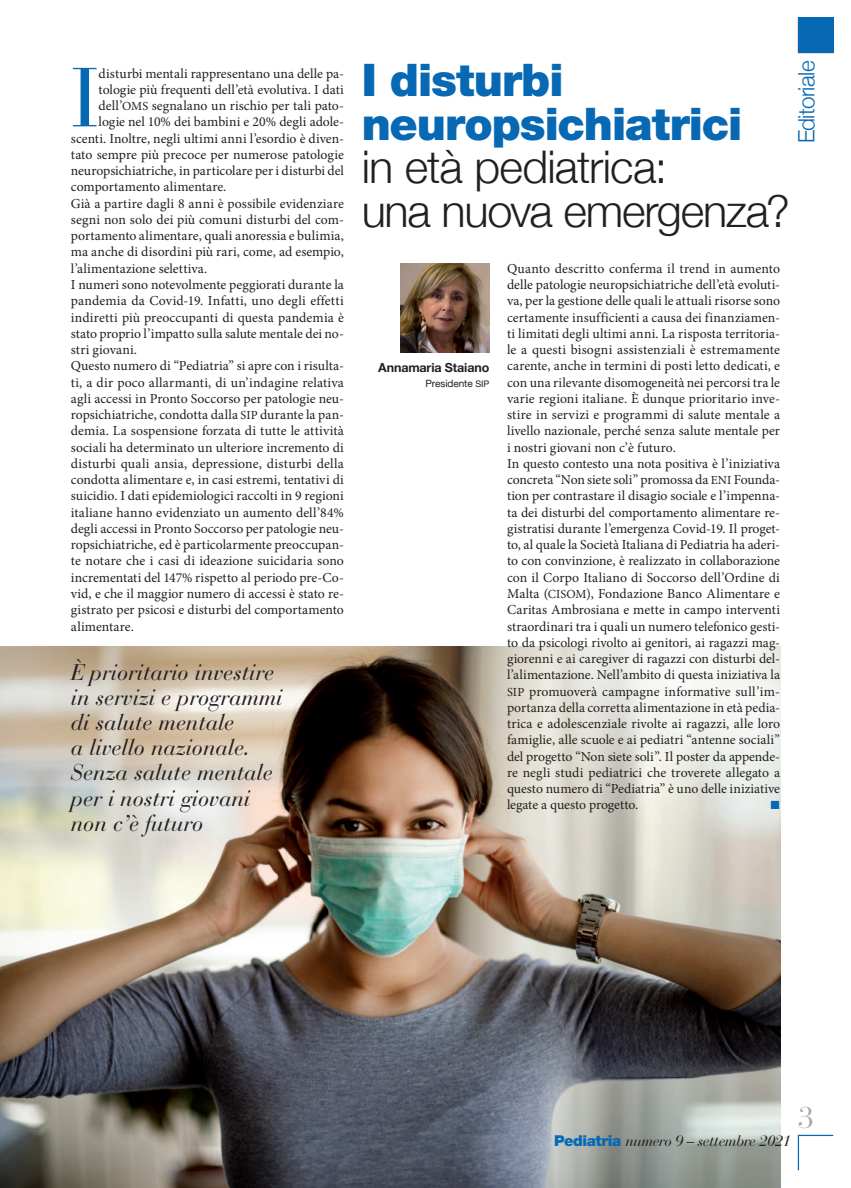
<style>
.page{position:relative;width:851px;height:1188px;background:#fff}
.page>*{position:absolute;margin:0;border:0;box-sizing:border-box;transform-origin:0 0}
.t1{font:83px "Bauer Bodoni";color:#0768b4}
.t2{font:300 45px/43.8px "Helvetica Neue";letter-spacing:-.025em;color:#231f20}
.t3{font:900 45px/43.8px "Helvetica Neue";letter-spacing:-.025em;color:#0768b4}
.t4{font:30px "Bauer Bodoni";color:#a8a9ad}
.t5{font:italic 22.5px/25px "Bauer Bodoni";letter-spacing:-.005em;color:#231f20}
.t6{font:300 22.5px "Helvetica Neue";letter-spacing:-.02em;color:#0768b4}
.t7{font:italic 15px "Bauer Bodoni";letter-spacing:-.03em;color:#231f20}
.t8{font:13.75px/16.2px "Minion Pro";color:#231f20}
.t9{font:13.75px "Minion Pro";letter-spacing:.02em;color:#231f20}
.t10{font:700 12.5px "Helvetica Neue";letter-spacing:-.01em;color:#231f20}
.t11{font:10px "Helvetica Neue";letter-spacing:-.005em;color:#231f20}
.s1{font-size:12.38px}
.s2{font-size:9px}
.s3{font-family:"Helvetica Neue";font-weight:900;font-style:normal;color:#0768b4}
</style>
<div class="page">
<img style="left:400px;top:264px;width:89px;height:88px">
<img style="left:0;top:646px;width:780px;height:541px">
<svg style="left:797px;top:1134px;width:37px;height:37px"></svg>
<svg style="left:797px;top:17px;width:37px;height:37px"></svg>
<div style="left:797px;top:18px;width:36px;height:35px;background:#0768b4"></div>
<svg style="left:770px;top:800px;width:9px;height:9px"></svg>
<h1 class="t1" style="left:71px;top:48px;width:29px">I</h1>
<p class="t8" style="left:99px;top:65px;width:247px">disturbi mentali rappresentano una delle pa-</p>
<p class="t8" style="left:99px;top:81px;width:247px">tologie più frequenti dell’età evolutiva. I dati</p>
<p class="t8" style="left:99px;top:98px;width:247px">dell’<span class="s1">OMS</span> segnalano un rischio per tali pato-</p>
<p class="t8" style="left:99px;top:114px;width:247px">logie nel 10% dei bambini e 20% degli adole-</p>
<p class="t8" style="left:71px;top:130px;width:274px">scenti. Inoltre, negli ultimi anni l’esordio è diven-</p>
<p class="t8" style="left:71px;top:146px;width:274px">tato sempre più precoce per numerose patologie</p>
<p class="t8" style="left:71px;top:163px;width:274px">neuropsichiatriche, in particolare per i disturbi del</p>
<p class="t8" style="left:71px;top:179px;width:157px">comportamento alimentare.</p>
<p class="t8" style="left:71px;top:195px;width:274px">Già a partire dagli 8 anni è possibile evidenziare</p>
<p class="t8" style="left:71px;top:211px;width:274px">segni non solo dei più comuni disturbi del com-</p>
<p class="t8" style="left:71px;top:228px;width:274px">portamento alimentare, quali anoressia e bulimia,</p>
<p class="t8" style="left:71px;top:244px;width:274px">ma anche di disordini più rari, come, ad esempio,</p>
<p class="t8" style="left:71px;top:260px;width:138px">l’alimentazione selettiva.</p>
<p class="t8" style="left:71px;top:276px;width:274px">I numeri sono notevolmente peggiorati durante la</p>
<p class="t8" style="left:71px;top:293px;width:274px">pandemia da Covid-19. Infatti, uno degli effetti</p>
<p class="t8" style="left:71px;top:309px;width:274px">indiretti più preoccupanti di questa pandemia è</p>
<p class="t8" style="left:71px;top:325px;width:274px">stato proprio l’impatto sulla salute mentale dei no-</p>
<p class="t8" style="left:71px;top:341px;width:68px">stri giovani.</p>
<p class="t8" style="left:71px;top:358px;width:274px">Questo numero di “Pediatria” si apre con i risulta-</p>
<p class="t9" style="left:71px;top:373px;width:274px">ti, a dir poco allarmanti, di un’indagine relativa</p>
<p class="t8" style="left:71px;top:390px;width:274px">agli accessi in Pronto Soccorso per patologie neu-</p>
<p class="t8" style="left:71px;top:406px;width:274px">ropsichiatriche, condotta dalla <span class="s1">SIP</span> durante la pan-</p>
<p class="t8" style="left:71px;top:423px;width:274px">demia. La sospensione forzata di tutte le attività</p>
<p class="t8" style="left:71px;top:439px;width:274px">sociali ha determinato un ulteriore incremento di</p>
<p class="t8" style="left:71px;top:455px;width:274px">disturbi quali ansia, depressione, disturbi della</p>
<p class="t8" style="left:71px;top:471px;width:274px">condotta alimentare e, in casi estremi, tentativi di</p>
<p class="t8" style="left:71px;top:488px;width:274px">suicidio. I dati epidemiologici raccolti in 9 regioni</p>
<p class="t8" style="left:71px;top:504px;width:274px">italiane hanno evidenziato un aumento dell’84%</p>
<p class="t8" style="left:71px;top:520px;width:274px">degli accessi in Pronto Soccorso per patologie neu-</p>
<p class="t8" style="left:71px;top:536px;width:274px">ropsichiatriche, ed è particolarmente preoccupan-</p>
<p class="t8" style="left:71px;top:553px;width:274px">te notare che i casi di ideazione suicidaria sono</p>
<p class="t8" style="left:71px;top:569px;width:274px">incrementati del 147% rispetto al periodo pre-Co-</p>
<p class="t8" style="left:71px;top:585px;width:274px">vid, e che il maggior numero di accessi è stato re-</p>
<p class="t8" style="left:71px;top:601px;width:274px">gistrato per psicosi e disturbi del comportamento</p>
<p class="t8" style="left:71px;top:618px;width:64px">alimentare.</p>
<h3 class="t5" style="left:71px;top:660px;width:213px">È prioritario investire in servizi e programmi di salute mentale<br>a livello nazionale.<br>Senza salute mentale per i nostri giovani non c’è futuro</h3>
<h2 class="t3" style="left:361px;top:58px;width:382px">I disturbi neuropsichiatrici</h2>
<h2 class="t2" style="left:361px;top:142px;width:430px">in età pediatrica:<br>una nuova emergenza?</h2>
<p class="t8" style="left:507px;top:260px;width:274px">Quanto descritto conferma il trend in aumento delle patologie neuropsichiatriche dell’età evoluti&shy;va, per la gestione delle quali le attuali risorse sono certamente insufficienti a causa dei finanziamen&shy;ti limitati degli ultimi anni. La risposta territoria&shy;le a questi bisogni assistenziali è estremamente carente, anche in termini di posti letto dedicati, e con una rilevante disomogeneità nei percorsi tra le varie regioni italiane. È dunque prioritario inve&shy;stire in servizi e programmi di salute mentale a livello nazionale, perché senza salute mentale per i nostri giovani non c’è futuro.<br>In questo contesto una nota positiva è l’iniziativa concreta “Non siete soli” promossa da <span class="s1">ENI</span> Founda&shy;tion per contrastare il disagio sociale e l’impenna&shy;ta dei disturbi del comportamento alimentare re&shy;gistratisi durante l’emergenza Covid-19. Il proget&shy;to, al quale la Società Italiana di Pediatria ha aderi&shy;to con convinzione, è realizzato in collaborazione con il Corpo Italiano di Soccorso dell’Ordine di Malta (<span class="s1">CISOM</span>), Fondazione Banco Alimentare e Caritas Ambrosiana e mette in campo interventi straordinari tra i quali un numero telefonico gesti&shy;to da psicologi rivolto ai genitori, ai ragazzi mag&shy;giorenni e ai caregiver di ragazzi con disturbi del&shy;l’alimentazione. Nell’ambito di questa iniziativa la <span class="s1">SIP</span> promuoverà campagne informative sull’im&shy;portanza della corretta alimentazione in età pedia&shy;trica e adolescenziale rivolte ai ragazzi, alle loro famiglie, alle scuole e ai pediatri “antenne sociali” del progetto “Non siete soli”. Il poster da appende&shy;re negli studi pediatrici che troverete allegato a questo numero di “Pediatria” è uno delle iniziative legate a questo progetto.</p>
<p class="t10" style="left:378px;top:357px;width:112px">Annamaria Staiano</p>
<p class="t11" style="left:425px;top:376px;width:65px">Presidente <span class="s2">SIP</span></p>
<h3 class="t6" style="left:788px;top:143px;width:85px;rotate:-90deg">Editoriale</h3>
<p class="t7" style="left:554px;top:1130px;width:238px"><span class="s3">Pediatria</span> numero 9 – settembre 2021</p>
<h3 class="t4" style="left:797px;top:1099px;width:18px">3</h3>
</div>
